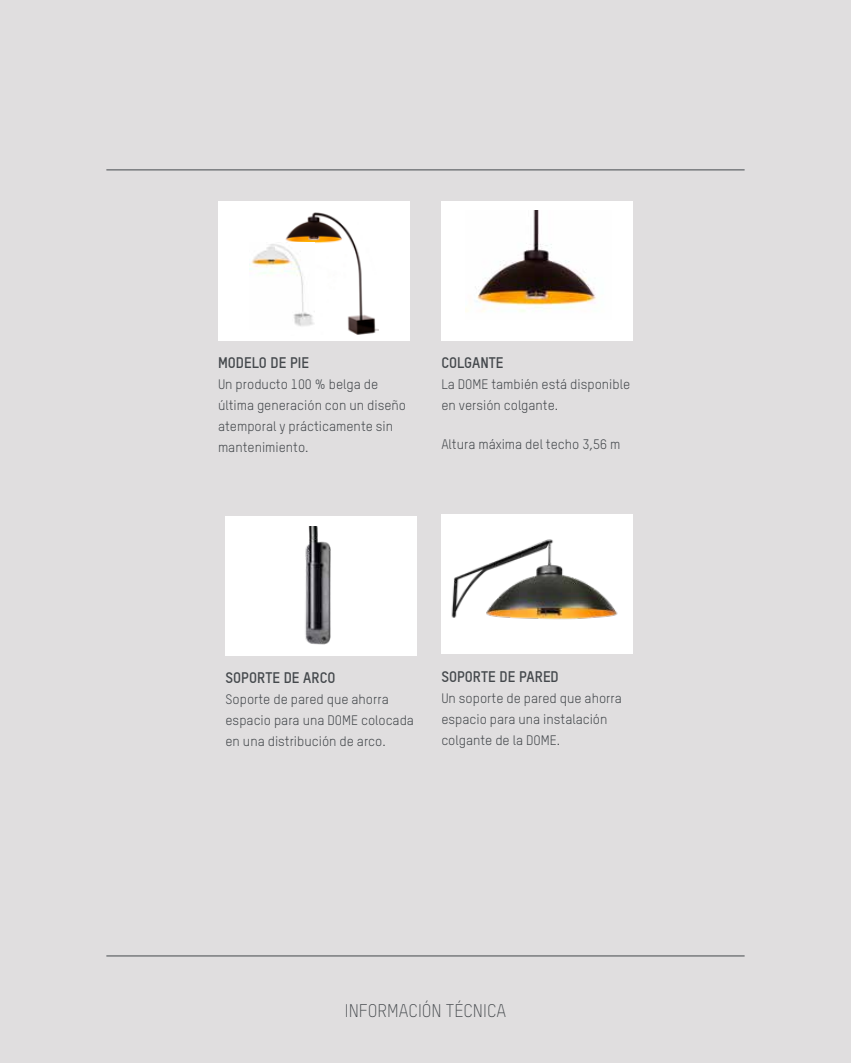
<style>
.page{position:relative;width:851px;height:1063px;background:#fff}
.page>*{position:absolute;margin:0;border:0;box-sizing:border-box;transform-origin:0 0}
.t1{font:300 18px "TSTARPRO";color:#44484c}
.t2{font:700 15px "TSTARW00";color:#44484c}
.t3{font:13.5px/21px "TSTARPRO";color:#44484c}
</style>
<div class="page">
<div style="left:0;top:0;width:850px;height:1063px;background:#e0dedf"></div>
<hr style="left:106px;top:956px;width:638px;height:1px;background:#44484c">
<hr style="left:106px;top:170px;width:638px;height:1px;background:#44484c">
<div style="left:218px;top:201px;width:191px;height:139px;background:#fff"></div>
<div style="left:225px;top:516px;width:192px;height:139px;background:#fff"></div>
<div style="left:441px;top:201px;width:192px;height:139px;background:#fff"></div>
<img style="left:465px;top:210px;width:132px;height:102px">
<img style="left:285px;top:212px;width:93px;height:123px">
<img style="left:249px;top:242px;width:65px;height:88px">
<div style="left:441px;top:515px;width:192px;height:139px;background:#fff"></div>
<img style="left:451px;top:539px;width:167px;height:81px">
<img style="left:305px;top:526px;width:26px;height:119px">
<p class="t2" style="left:218px;top:353px;width:93px">MODELO DE PIE</p>
<p class="t3" style="left:218px;top:373px;width:189px">Un producto 100 % belga de última generación con un diseño atemporal y prácticamente sin mantenimiento.</p>
<p class="t2" style="left:441px;top:353px;width:64px">COLGANTE</p>
<p class="t3" style="left:441px;top:373px;width:190px">La DOME también está disponible en versión colgante.</p>
<p class="t3" style="left:441px;top:433px;width:180px">Altura máxima del techo 3,56 m</p>
<p class="t2" style="left:225px;top:669px;width:111px">SOPORTE DE ARCO</p>
<p class="t3" style="left:225px;top:689px;width:190px">Soporte de pared que ahorra espacio para una DOME colocada en una distribución de arco.</p>
<p class="t2" style="left:441px;top:667px;width:119px">SOPORTE DE PARED</p>
<p class="t3" style="left:441px;top:687px;width:182px">Un soporte de pared que ahorra espacio para una instalación colgante de la DOME.</p>
<h1 class="t1" style="left:345px;top:1000px;width:163px">INFORMACIÓN TÉCNICA</h1>
</div>
